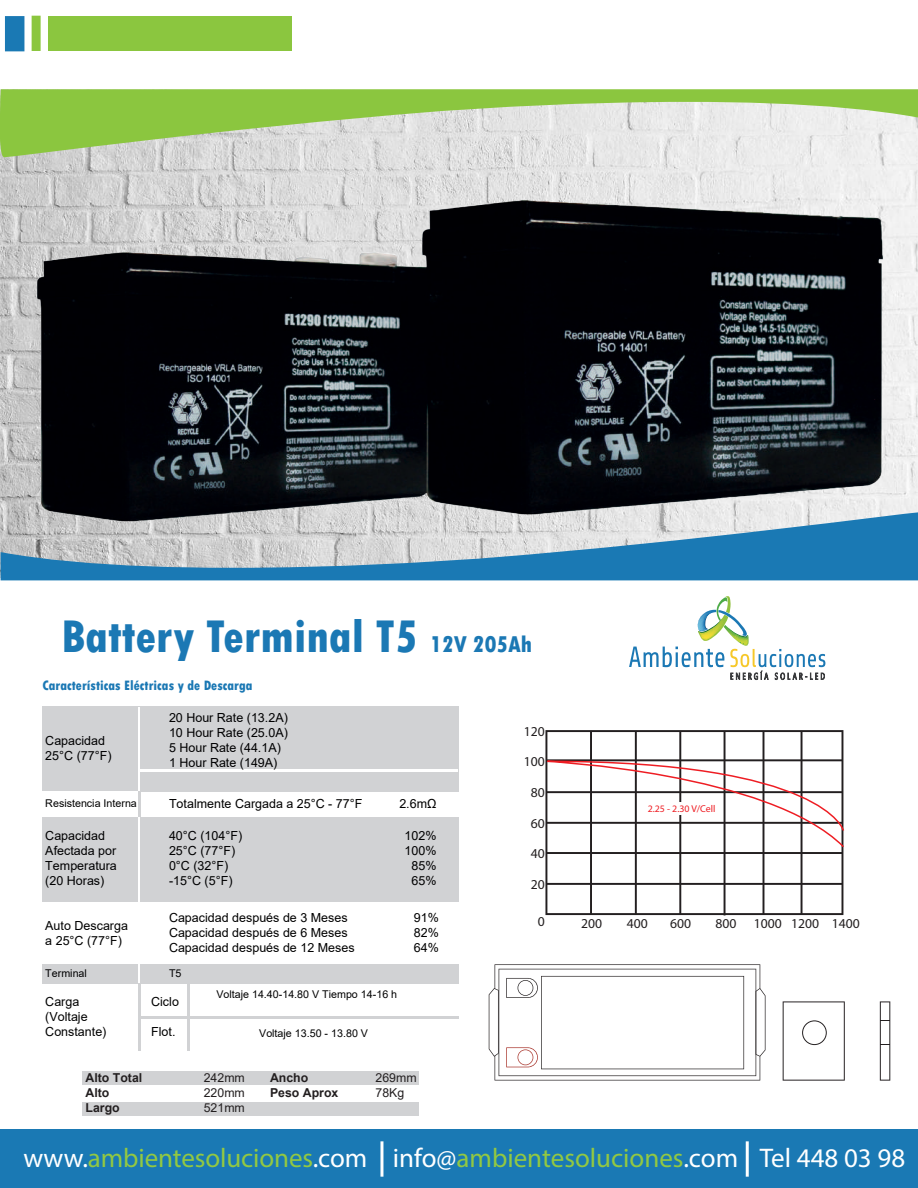
<style>
.page{position:relative;width:918px;height:1188px;background:#fff}
.page>*{position:absolute;margin:0;border:0;box-sizing:border-box;transform-origin:0 0}
.t1{font:800 condensed 48px "Tw Cen";color:#1b78b4}
.t2{font:27px "Myriad Pro";color:#92c842}
.t3{font:800 condensed 14.25px "Tw Cen";color:#1b78b4}
.t4{font:13.65px "Myriad Pro";color:#231f20}
.t5{font:12.45px/15px "Arial";color:#000001}
.t6{font:700 12.3px/14.9px "Arial";color:#231f20}
.t7{font:12.3px/14.9px "Arial";color:#231f20;text-align:justify}
.t8{font:10.65px "Arial";color:#000001}
.t9{font:9.9px "Myriad Pro";color:#ee1d23}
.s1{font-size:24px}
.s2{color:#fff}
</style>
<div class="page">
<svg style="left:545px;top:730px;width:298px;height:185px"></svg>
<div style="left:0;top:1129px;width:918px;height:59px;background:#1a79b4"></div>
<div style="left:32px;top:16px;width:9px;height:35px;background:#8bc63e"></div>
<div style="left:5px;top:16px;width:19px;height:35px;background:#1a79b4"></div>
<hr style="left:380px;top:1141px;width:3px;height:36px;background:#fff">
<hr style="left:746px;top:1141px;width:3px;height:36px;background:#fff">
<svg style="left:629px;top:596px;width:196px;height:84px"></svg>
<div style="left:49px;top:17px;width:243px;height:34px;background:#8bc63f"></div>
<img style="left:0;top:158px;width:918px;height:420px">
<img style="left:21px;top:193px;width:876px;height:319px">
<svg style="left:1px;top:512px;width:917px;height:69px;background:#81aac3"></svg>
<svg style="left:0;top:89px;width:918px;height:69px;background:#bdd79d"></svg>
<div style="left:141px;top:964px;width:318px;height:19px;background:#d1d2d4"></div>
<div style="left:43px;top:964px;width:95px;height:19px;background:#d1d2d4"></div>
<div style="left:141px;top:772px;width:318px;height:19px;background:#d1d2d4"></div>
<div style="left:141px;top:707px;width:318px;height:62px;background:#d1d2d4"></div>
<div style="left:43px;top:707px;width:95px;height:84px;background:#d1d2d4"></div>
<div style="left:141px;top:817px;width:318px;height:85px;background:#d1d2d4"></div>
<div style="left:43px;top:817px;width:95px;height:85px;background:#d1d2d4"></div>
<hr style="left:138px;top:983px;width:3px;height:68px;background:#d1d2d4">
<hr style="left:141px;top:1016px;width:318px;height:3px;background:#d1d2d4">
<hr style="left:187px;top:983px;width:3px;height:68px;background:#d1d2d4">
<hr style="left:138px;top:791px;width:3px;height:26px;background:#d1d2d4">
<svg style="left:546px;top:761px;width:299px;height:88px"></svg>
<div style="left:646px;top:802px;width:71px;height:12px;background:#fff"></div>
<div style="left:82px;top:1072px;width:337px;height:13px;background:#d1d2d4"></div>
<div style="left:82px;top:1102px;width:337px;height:13px;background:#d1d2d4"></div>
<svg style="left:489px;top:964px;width:277px;height:117px"></svg>
<svg style="left:783px;top:1001px;width:62px;height:80px"></svg>
<svg style="left:880px;top:1001px;width:10px;height:80px"></svg>
<h1 class="t1" style="left:61px;top:608px;width:473px">Battery Terminal T5 <span class="s1">12V 205Ah</span></h1>
<p class="t3" style="left:43px;top:677px;width:212px">Características Eléctricas y de Descarga</p>
<p class="t5" style="left:45px;top:733px;width:68px">Capacidad<br>25°C (77°F)</p>
<p class="t8" style="left:45px;top:796px;width:93px">Resistencia Interna</p>
<p class="t5" style="left:45px;top:828px;width:73px">Capacidad<br>Afectada por<br>Temperatura (20 Horas)</p>
<p class="t5" style="left:45px;top:918px;width:84px">Auto Descarga a 25°C (77°F)</p>
<p class="t5" style="left:169px;top:710px;width:120px">20 Hour Rate (13.2A)<br>10 Hour Rate (25.0A)<br>5 Hour Rate (44.1A)<br>1 Hour Rate (149A)</p>
<p class="t5" style="left:169px;top:796px;width:195px">Totalmente Cargada a 25°C - 77°F</p>
<p class="t5" style="left:399px;top:796px;width:39px">2.6mΩ</p>
<p class="t5" style="left:169px;top:828px;width:75px">40°C (104°F)<br>25°C (77°F)<br>0°C (32°F) -15°C (5°F)</p>
<p class="t5" style="left:405px;top:828px;width:33px;text-align:center">102%<br>100%<br>85%<br>65%</p>
<p class="t5" style="left:169px;top:910px;width:187px">Capacidad después de 3 Meses<br>Capacidad después de 6 Meses<br>Capacidad después de 12 Meses</p>
<p class="t5" style="left:414px;top:910px;width:27px;text-align:justify">91% 82% 64%</p>
<p class="t8" style="left:45px;top:965px;width:43px">Terminal</p>
<p class="t8" style="left:169px;top:965px;width:14px">T5</p>
<p class="t5" style="left:45px;top:994px;width:63px">Carga (Voltaje<br>Constante)</p>
<p class="t5" style="left:151px;top:994px;width:29px">Ciclo</p>
<p class="t5" style="left:151px;top:1024px;width:26px">Flot.</p>
<p class="t8" style="left:216px;top:987px;width:182px">Voltaje 14.40-14.80 V Tiempo 14-16 h</p>
<p class="t8" style="left:259px;top:1026px;width:110px">Voltaje 13.50 - 13.80 V</p>
<p class="t7" style="left:204px;top:1070px;width:43px">242mm 220mm 521mm</p>
<p class="t7" style="left:376px;top:1070px;width:43px">269mm<br>78Kg</p>
<p class="t6" style="left:86px;top:1071px;width:58px">Alto Total<br>Alto<br>Largo</p>
<p class="t6" style="left:270px;top:1071px;width:70px">Ancho<br>Peso Aprox</p>
<p class="t4" style="left:524px;top:723px;width:23px">120</p>
<p class="t4" style="left:524px;top:753px;width:23px">100</p>
<p class="t4" style="left:531px;top:784px;width:16px">80</p>
<p class="t4" style="left:531px;top:815px;width:16px">60</p>
<p class="t4" style="left:531px;top:845px;width:16px">40</p>
<p class="t4" style="left:531px;top:876px;width:16px">20</p>
<p class="t4" style="left:538px;top:913px;width:9px">0</p>
<p class="t4" style="left:581px;top:915px;width:23px">200</p>
<p class="t4" style="left:627px;top:915px;width:23px">400</p>
<p class="t4" style="left:670px;top:915px;width:23px">600</p>
<p class="t4" style="left:716px;top:915px;width:23px">800</p>
<p class="t4" style="left:754px;top:915px;width:108px">1000 1200 1400</p>
<p class="t9" style="left:648px;top:802px;width:69px">2.25 - 2.30 V/Cell</p>
<h2 class="t2" style="left:24px;top:1141px;width:883px"><span class="s2">www.</span>ambientesoluciones<span class="s2">.com info@</span>ambientesoluciones<span class="s2">.com Tel 448 03 98</span></h2>
</div>
